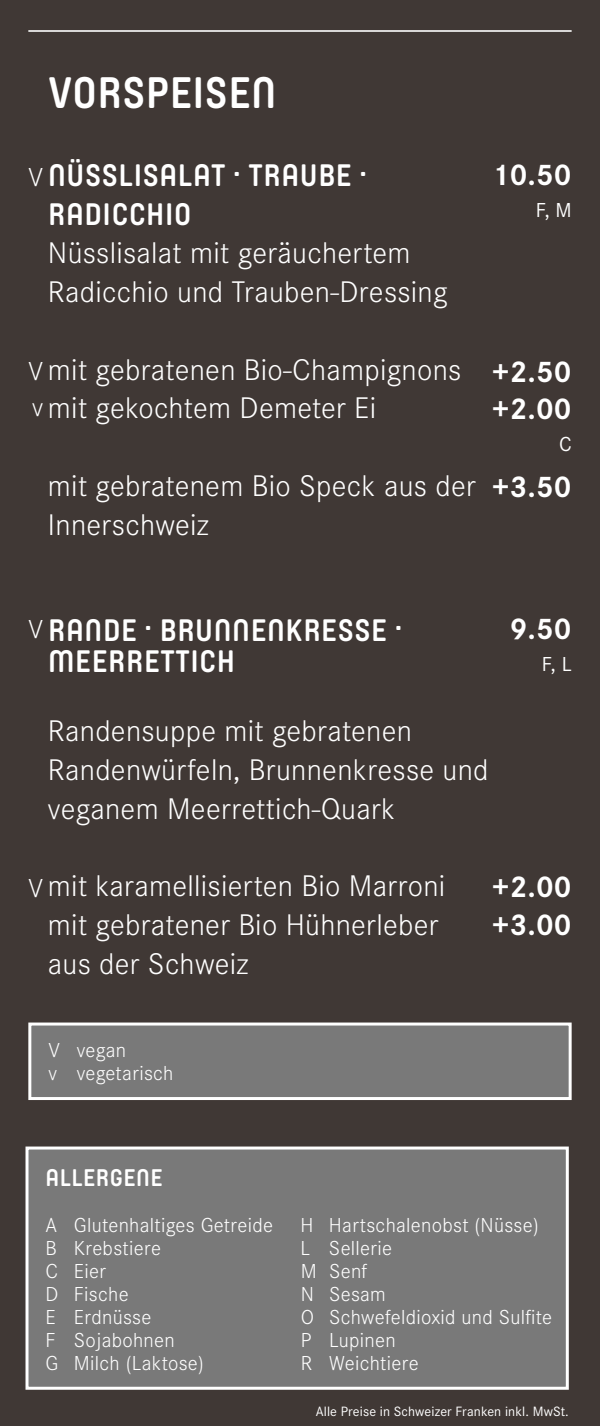
<style>
.page{position:relative;width:600px;height:1426px;background:#403835}
.page>*{position:absolute;margin:0;border:0;box-sizing:border-box;transform-origin:0 0}
.t1{font:700 44px "Yummo";letter-spacing:.01em;color:#fff}
.t2{font:300 31px/38.8px "Corporate S";letter-spacing:.01em;color:#fff}
.t3{font:700 31px/38.8px "Yummo";letter-spacing:.02em;color:#fff}
.t4{font:700 31px/38.6px "Corporate S";letter-spacing:.01em;color:#fff}
.t5{font:700 24px "Yummo";letter-spacing:.02em;color:#fff}
.t6{font:300 21px/23px "Corporate S";letter-spacing:.015em;color:#fff}
.t7{font:21px "Corporate S";color:#fff}
.t8{font:14px "Corporate S";letter-spacing:.01em;color:#fff}
</style>
<div class="page">
<hr style="left:28px;top:30px;width:544px;height:2px;background:#fff">
<div style="left:27px;top:1148px;width:540px;height:240px;background:#797979"></div>
<div style="left:26px;top:1147px;width:543px;height:243px;border:3px solid #fff"></div>
<div style="left:30px;top:1024px;width:540px;height:75px;background:#797979"></div>
<div style="left:28px;top:1023px;width:544px;height:77px;border:3px solid #fff"></div>
<h1 class="t1" style="left:48px;top:52px;width:230px">VORSPEISEN</h1>
<p class="t3" style="left:48px;top:151px;width:320px">NÜSSLISALAT . TRAUBE .<br>RADICCHIO</p>
<p class="t2" style="left:48px;top:233px;width:401px">Nüsslisalat mit geräuchertem<br>Radicchio und Trauben-Dressing</p>
<p class="t4" style="left:492px;top:154px;width:81px">10.50</p>
<p class="t7" style="left:536px;top:196px;width:37px">F, M</p>
<p class="t2" style="left:48px;top:349px;width:415px">mit gebratenen Bio-Champignons mit gekochtem Demeter Ei</p>
<p class="t2" style="left:48px;top:465px;width:429px">mit gebratenem Bio Speck aus der<br>Innerschweiz</p>
<p class="t4" style="left:492px;top:352px;width:81px">+2.50</p>
<p class="t4" style="left:492px;top:388px;width:81px">+2.00</p>
<p class="t7" style="left:559px;top:430px;width:14px">C</p>
<p class="t4" style="left:492px;top:466px;width:81px">+3.50</p>
<p class="t3" style="left:48px;top:609px;width:356px;line-height:31px">RANDE . BRUNNENKRESSE .<br>MEERRETTICH</p>
<p class="t4" style="left:510px;top:608px;width:63px">9.50</p>
<p class="t7" style="left:542px;top:650px;width:31px">F, L</p>
<p class="t2" style="left:48px;top:711px;width:442px">Randensuppe mit gebratenen<br>Randenwürfeln, Brunnenkresse und veganem Meerrettich-Quark</p>
<p class="t2" style="left:48px;top:866px;width:399px">mit karamellisierten Bio Marroni mit gebratener Bio Hühnerleber aus der Schweiz</p>
<p class="t6" style="left:48px;top:1037px;width:127px">V vegan<br>v vegetarisch</p>
<p class="t4" style="left:492px;top:866px;width:81px">+2.00 +3.00</p>
<p class="t5" style="left:46px;top:1156px;width:119px">ALLERGENE</p>
<p class="t6" style="left:46px;top:1213px;width:229px">A Glutenhaltiges Getreide</p>
<p class="t6" style="left:301px;top:1213px;width:240px">H Hartschalenobst (Nüsse)</p>
<p class="t6" style="left:46px;top:1236px;width:117px">B Krebstiere</p>
<p class="t6" style="left:301px;top:1236px;width:93px">L Sellerie</p>
<p class="t6" style="left:46px;top:1259px;width:62px">C Eier</p>
<p class="t6" style="left:301px;top:1259px;width:68px">M Senf</p>
<p class="t6" style="left:46px;top:1282px;width:85px">D Fische</p>
<p class="t6" style="left:301px;top:1282px;width:87px">N Sesam</p>
<p class="t6" style="left:46px;top:1305px;width:107px">E Erdnüsse</p>
<p class="t6" style="left:301px;top:1305px;width:253px">O Schwefeldioxid und Sulfite</p>
<p class="t6" style="left:46px;top:1328px;width:131px">F Sojabohnen</p>
<p class="t6" style="left:301px;top:1328px;width:97px">P Lupinen</p>
<p class="t6" style="left:46px;top:1351px;width:160px">G Milch (Laktose)</p>
<p class="t6" style="left:301px;top:1351px;width:119px">R Weichtiere</p>
<p class="t8" style="left:316px;top:1402px;width:255px">Alle Preise in Schweizer Franken inkl. MwSt.</p>
</div>
